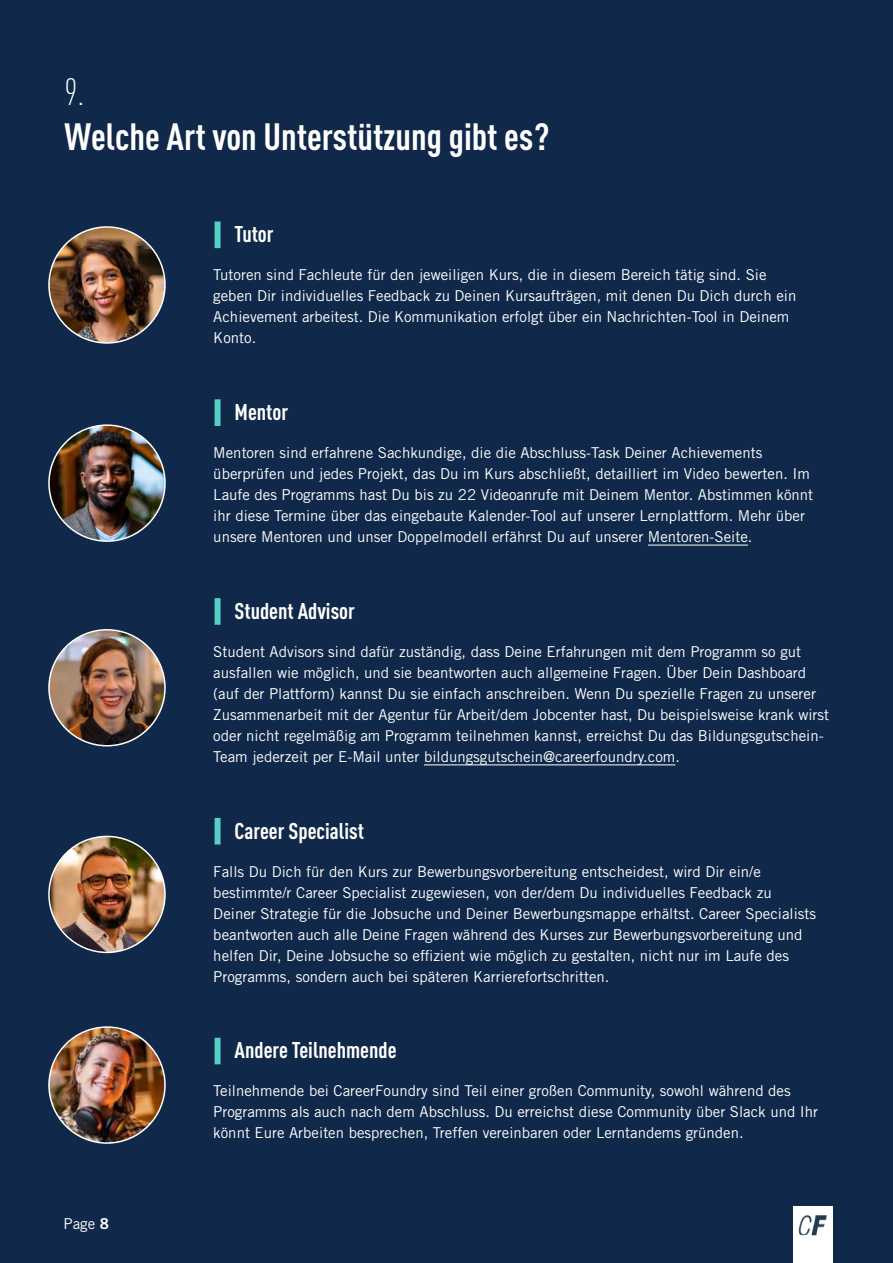
<style>
.page{position:relative;width:893px;height:1263px;background:#10284a}
.page>*{position:absolute;margin:0;border:0;box-sizing:border-box;transform-origin:0 0}
.t1{font:700 condensed 37.5px "DIN Pro";color:#fff}
.t2{font:300 condensed 37.5px "DIN Pro";color:#fff}
.t3{font:700 condensed 22.5px "DIN Pro";color:#fff}
.t4{font:15px/21px "Trade Gothic LT Std";color:#fff}
.s1{font-family:"Trade Gothic LT Std Bd 2"}
</style>
<div class="page">
<div style="left:215px;top:225px;width:6px;height:20px;background:#54d0c6"></div>
<div style="left:215px;top:402px;width:6px;height:21px;background:#54d0c6"></div>
<hr style="left:648px;top:545px;width:100px;height:1px;background:#fff">
<div style="left:215px;top:601px;width:6px;height:21px;background:#54d0c6"></div>
<hr style="left:424px;top:764px;width:251px;height:1px;background:#fff">
<div style="left:215px;top:821px;width:6px;height:20px;background:#54d0c6"></div>
<div style="left:215px;top:1041px;width:6px;height:20px;background:#54d0c6"></div>
<img style="left:49px;top:227px;width:116px;height:116px;border-radius:58px">
<div style="left:48px;top:226px;width:118px;height:118px;border:2px solid #fff;border-radius:50%"></div>
<img style="left:49px;top:630px;width:116px;height:116px;border-radius:58px">
<div style="left:48px;top:629px;width:118px;height:117px;border:2px solid #fff;border-radius:50%"></div>
<img style="left:49px;top:836px;width:116px;height:116px;border-radius:58px">
<div style="left:48px;top:836px;width:118px;height:117px;border:2px solid #fff;border-radius:50%"></div>
<img style="left:49px;top:1027px;width:116px;height:116px;border-radius:58px">
<div style="left:48px;top:1026px;width:118px;height:118px;border:2px solid #fff;border-radius:50%"></div>
<img style="left:49px;top:425px;width:116px;height:116px;border-radius:58px">
<div style="left:48px;top:424px;width:118px;height:118px;border:2px solid #fff;border-radius:50%"></div>
<div style="left:793px;top:1206px;width:39px;height:37px;background:#fff"></div>
<img style="left:798px;top:1216px;width:29px;height:20px">
<div style="left:793px;top:1242px;width:39px;height:21px;background:#fff"></div>
<h1 class="t2" style="left:65px;top:65px;width:21px">9.</h1>
<h1 class="t1" style="left:65px;top:108px;width:486px">Welche Art von Unterstützung gibt es?</h1>
<h2 class="t3" style="left:235px;top:217px;width:41px">Tutor</h2>
<p class="t4" style="left:213px;top:264px;width:584px">Tutoren sind Fachleute für den jeweiligen Kurs, die in diesem Bereich tätig sind. Sie geben Dir individuelles Feedback zu Deinen Kursaufträgen, mit denen Du Dich durch ein Achievement arbeitest. Die Kommunikation erfolgt über ein Nachrichten-Tool in Deinem Konto.</p>
<h2 class="t3" style="left:235px;top:395px;width:55px">Mentor</h2>
<p class="t4" style="left:213px;top:442px;width:601px">Mentoren sind erfahrene Sachkundige, die die Abschluss-Task Deiner Achievements überprüfen und jedes Projekt, das Du im Kurs abschließt, detailliert im Video bewerten. Im Laufe des Programms hast Du bis zu 22 Videoanrufe mit Deinem Mentor. Abstimmen könnt ihr diese Termine über das eingebaute Kalender-Tool auf unserer Lernplattform. Mehr über unsere Mentoren und unser Doppelmodell erfährst Du auf unserer Mentoren-Seite.</p>
<h2 class="t3" style="left:235px;top:594px;width:122px">Student Advisor</h2>
<p class="t4" style="left:213px;top:641px;width:617px">Student Advisors sind dafür zuständig, dass Deine Erfahrungen mit dem Programm so gut ausfallen wie möglich, und sie beantworten auch allgemeine Fragen. Über Dein Dashboard (auf der Plattform) kannst Du sie einfach anschreiben. Wenn Du spezielle Fragen zu unserer Zusammenarbeit mit der Agentur für Arbeit/dem Jobcenter hast, Du beispielsweise krank wirst oder nicht regelmäßig am Programm teilnehmen kannst, erreichst Du das Bildungsgutschein-Team jederzeit per E-Mail unter bildungsgutschein@careerfoundry.com.</p>
<h2 class="t3" style="left:235px;top:814px;width:131px">Career Specialist</h2>
<p class="t4" style="left:213px;top:861px;width:604px">Falls Du Dich für den Kurs zur Bewerbungsvorbereitung entscheidest, wird Dir ein/e bestimmte/r Career Specialist zugewiesen, von der/dem Du individuelles Feedback zu Deiner Strategie für die Jobsuche und Deiner Bewerbungsmappe erhältst. Career Specialists beantworten auch alle Deine Fragen während des Kurses zur Bewerbungsvorbereitung und helfen Dir, Deine Jobsuche so effizient wie möglich zu gestalten, nicht nur im Laufe des Programms, sondern auch bei späteren Karrierefortschritten.</p>
<p class="t4" style="left:64px;top:1213px;width:47px">Page <span class="s1">8</span></p>
<h2 class="t3" style="left:235px;top:1033px;width:163px">Andere Teilnehmende</h2>
<p class="t4" style="left:213px;top:1080px;width:606px">Teilnehmende bei CareerFoundry sind Teil einer großen Community, sowohl während des<br>Programms als auch nach dem Abschluss. Du erreichst diese Community über Slack und Ihr könnt Eure Arbeiten besprechen, Treffen vereinbaren oder Lerntandems gründen.</p>
</div>
